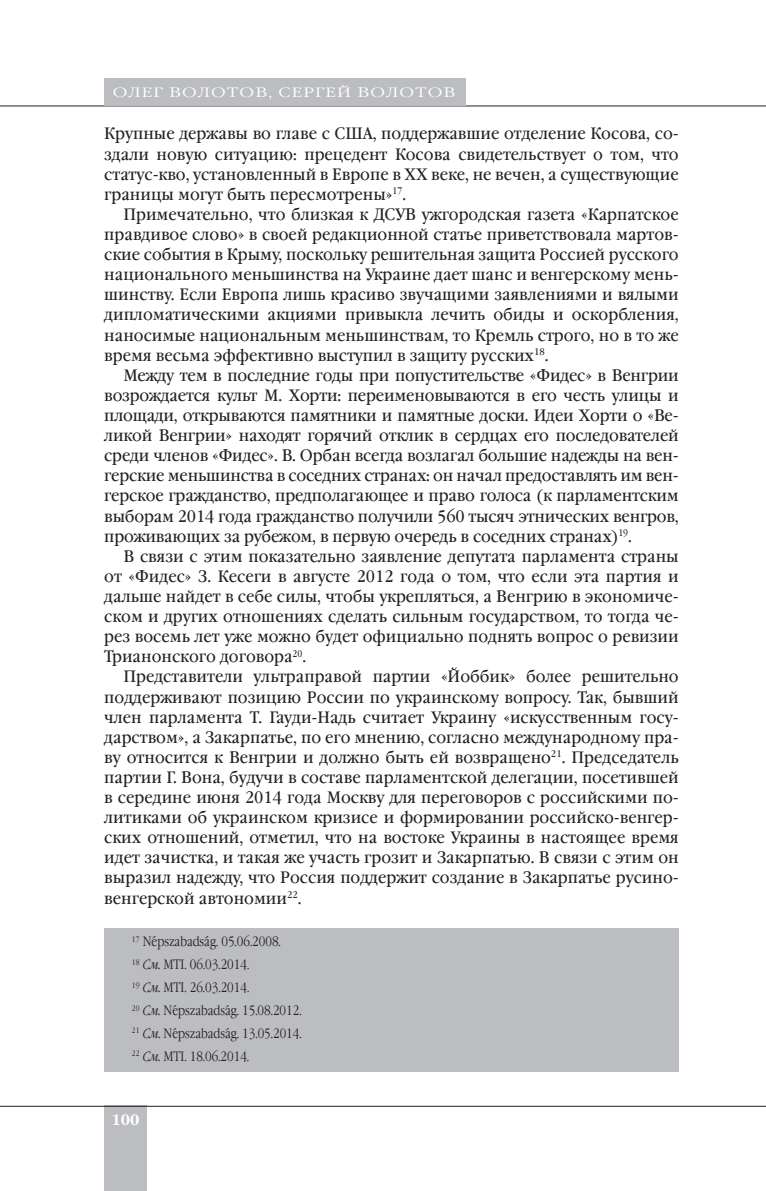
<style>
.page{position:relative;width:766px;height:1191px;background:#fff}
.page>*{position:absolute;margin:0;border:0;box-sizing:border-box;transform-origin:0 0}
.t1{font:16.5px "Garamond Book Narrow C";color:#231f20;scale:1.1 1}
.t2{font:700 15px "Garamond C";color:#fff}
.t3{font:300 13.5px/23px "Garamond Narrow C";color:#231f20}
.t4{font:300 13.5px "Garamond C";letter-spacing:.075em;color:#fff;scale:1.25 1}
.s1{font-family:"Phonetic Newton";font-weight:400}
.s2{font-style:italic}
</style>
<div class="page">
<div style="left:104px;top:1106px;width:43px;height:85px;background:#bcbdc0"></div>
<hr style="left:0;top:1106px;width:765px;height:1px;background:#231f20">
<hr style="left:0;top:106px;width:765px;height:1px;background:#231f20">
<div style="left:104px;top:78px;width:362px;height:28px;background:#bcbdc0"></div>
<div style="left:104px;top:928px;width:574px;height:143px;background:#bcbdc0"></div>
<p class="t4" style="left:113px;top:87px;width:275px">ОЛЕГ ВОЛОТОВ, СЕРГЕЙ ВОЛОТОВ</p>
<p class="t1" style="left:104px;top:127px;width:523px">Крупные державы во главе с США, поддержавшие отделение Косова, со-</p>
<p class="t1" style="left:104px;top:147px;width:523px">здали новую ситуацию: прецедент Косова свидетельствует о том, что</p>
<p class="t1" style="left:104px;top:167px;width:523px">статус-кво, установленный в Европе в ХХ веке, не вечен, а существующие</p>
<p class="t1" style="left:104px;top:187px;width:276px">границы могут быть пересмотрены»<sup>17</sup>.</p>
<p class="t1" style="left:123px;top:207px;width:506px">Примечательно, что близкая к ДСУВ ужгородская газета «Карпатское</p>
<p class="t1" style="left:104px;top:228px;width:523px">правдивое слово» в своей редакционной статье приветствовала мартов-</p>
<p class="t1" style="left:104px;top:248px;width:523px">ские события в Крыму, поскольку решительная защита Россией русского</p>
<p class="t1" style="left:104px;top:268px;width:523px">национального меньшинства на Украине дает шанс и венгерскому мень-</p>
<p class="t1" style="left:104px;top:288px;width:523px">шинству. Если Европа лишь красиво звучащими заявлениями и вялыми</p>
<p class="t1" style="left:104px;top:308px;width:523px">дипломатическими акциями привыкла лечить обиды и оскорбления,</p>
<p class="t1" style="left:104px;top:328px;width:523px">наносимые национальным меньшинствам, то Кремль строго, но в то же</p>
<p class="t1" style="left:104px;top:348px;width:405px">время весьма эффективно выступил в защиту русских<sup>18</sup>.</p>
<p class="t1" style="left:123px;top:368px;width:506px">Между тем в последние годы при попустительстве «Фидес» в Венгрии</p>
<p class="t1" style="left:104px;top:388px;width:523px">возрождается культ М. Хорти: переименовываются в его честь улицы и</p>
<p class="t1" style="left:104px;top:408px;width:523px">площади, открываются памятники и памятные доски. Идеи Хорти о «Ве-</p>
<p class="t1" style="left:104px;top:429px;width:523px">ликой Венгрии» находят горячий отклик в сердцах его последователей</p>
<p class="t1" style="left:104px;top:449px;width:523px">среди членов «Фидес». В. Орбан всегда возлагал большие надежды на вен-</p>
<p class="t1" style="left:104px;top:469px;width:523px">герские меньшинства в соседних странах: он начал предоставлять им вен-</p>
<p class="t1" style="left:104px;top:489px;width:523px">герское гражданство, предполагающее и право голоса (к парламентским</p>
<p class="t1" style="left:104px;top:509px;width:523px">выборам 2014 года гражданство получили 560 тысяч этнических венгров,</p>
<p class="t1" style="left:104px;top:529px;width:481px">проживающих за рубежом, в первую очередь в соседних странах)<sup>19</sup>.</p>
<p class="t1" style="left:123px;top:549px;width:506px">В связи с этим показательно заявление депутата парламента страны</p>
<p class="t1" style="left:104px;top:569px;width:523px">от «Фидес» З. Кесеги в августе 2012 года о том, что если эта партия и</p>
<p class="t1" style="left:104px;top:589px;width:523px">дальше найдет в себе силы, чтобы укрепляться, а Венгрию в экономиче-</p>
<p class="t1" style="left:104px;top:609px;width:523px">ском и других отношениях сделать сильным государством, то тогда че-</p>
<p class="t1" style="left:104px;top:630px;width:523px">рез восемь лет уже можно будет официально поднять вопрос о ревизии</p>
<p class="t1" style="left:104px;top:650px;width:185px">Трианонского договора<sup>20</sup>.</p>
<p class="t1" style="left:123px;top:670px;width:506px">Представители ультраправой партии «Йоббик» более решительно</p>
<p class="t1" style="left:104px;top:690px;width:523px">поддерживают позицию России по украинскому вопросу. Так, бывший</p>
<p class="t1" style="left:104px;top:710px;width:523px">член парламента Т. Гауди-Надь считает Украину «искусственным госу-</p>
<p class="t1" style="left:104px;top:730px;width:523px">дарством», а Закарпатье, по его мнению, согласно международному пра-</p>
<p class="t1" style="left:104px;top:750px;width:523px">ву относится к Венгрии и должно быть ей возвращено<sup>21</sup>. Председатель</p>
<p class="t1" style="left:104px;top:770px;width:523px">партии Г. Вона, будучи в составе парламентской делегации, посетившей</p>
<p class="t1" style="left:104px;top:790px;width:523px">в середине июня 2014 года Москву для переговоров с российскими по-</p>
<p class="t1" style="left:104px;top:810px;width:523px">литиками об украинском кризисе и формировании российско-венгер-</p>
<p class="t1" style="left:104px;top:831px;width:523px">ских отношений, отметил, что на востоке Украины в настоящее время</p>
<p class="t1" style="left:104px;top:851px;width:523px">идет зачистка, и такая же участь грозит и Закарпатью. В связи с этим он</p>
<p class="t1" style="left:104px;top:871px;width:523px">выразил надежду, что Россия поддержит создание в Закарпатье русино-</p>
<p class="t1" style="left:104px;top:891px;width:181px">венгерской автономии<sup>22</sup>.</p>
<p class="t3" style="left:132px;top:931px;width:171px"><sup>17</sup> Ne<span class="s1">´</span>pszabadsa<span class="s1">´</span>g. 05.06.2008.<br><sup>18</sup> <span class="s2">См.</span> MTI. 06.03.2014.<br><sup>19</sup> <span class="s2">См.</span> MTI. 26.03.2014.<br><sup>20</sup> <span class="s2">См.</span> Ne<span class="s1">´</span>pszabadsa<span class="s1">´</span>g. 15.08.2012.<br><sup>21</sup> <span class="s2">См.</span> Ne<span class="s1">´</span>pszabadsa<span class="s1">´</span>g. 13.05.2014.<br><sup>22</sup> <span class="s2">См.</span> MTI. 18.06.2014.</p>
<p class="t2" style="left:111px;top:1113px;width:29px">100</p>
</div>
